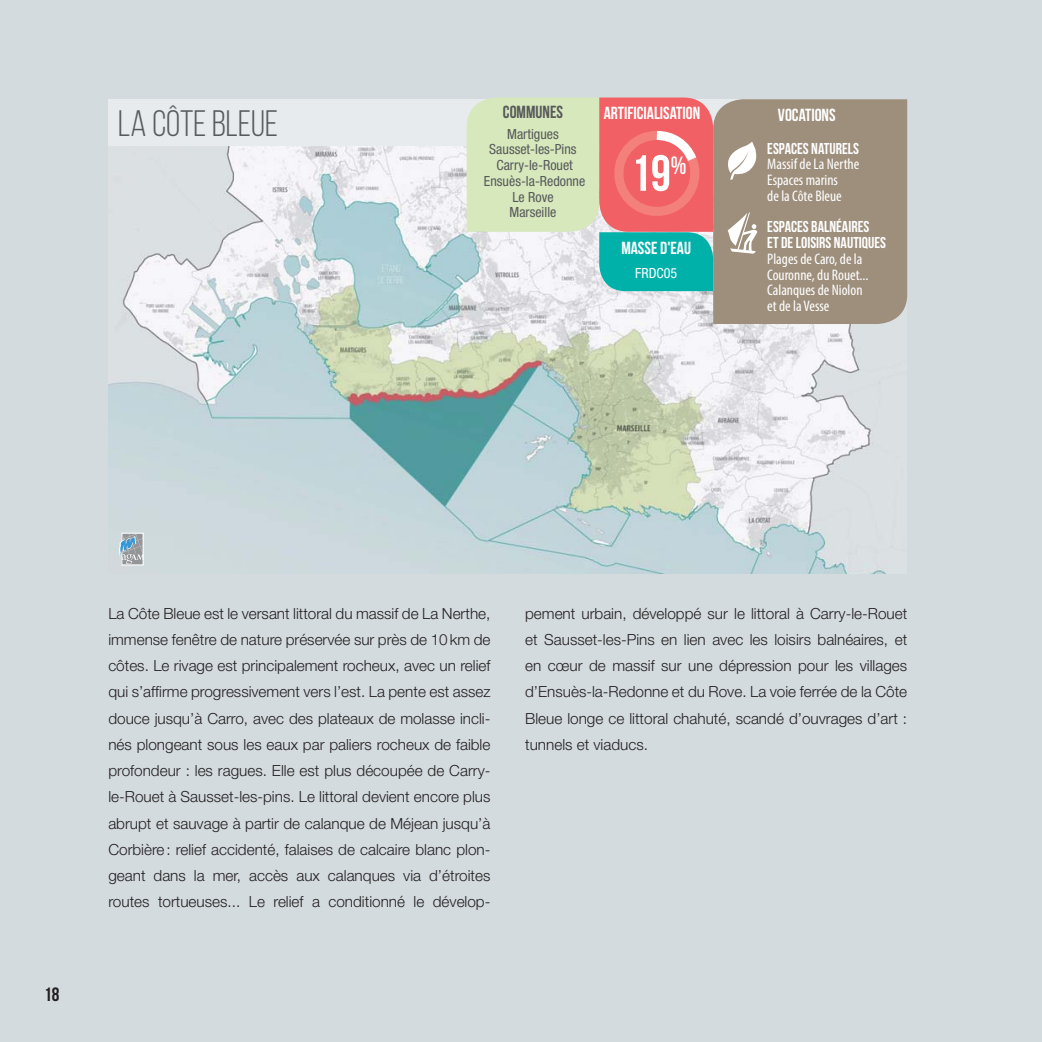
<style>
.page{position:relative;width:1042px;height:1042px;background:#d3dbdf}
.page>*{position:absolute;margin:0;border:0;box-sizing:border-box;transform-origin:0 0}
.t1{font:700 50.75px "Bebas Neue";color:#fff}
.t2{font:36.75px "Bebas Neue";color:#58595b}
.t3{font:700 19.25px "Bebas Neue";color:#231f20}
.t4{font:700 17.5px "Bebas Neue";color:#fff}
.t5{font:700 17.5px "Bebas Neue";color:#58595b}
.t6{font:700 15.75px/15.8px "Bebas Neue";color:#fff}
.t7{font:300 15.4px/26.2px "Helvetica Neue";color:#231f20;text-align:justify}
.t8{font:condensed 15.4px/15.8px "Myriad Pro";color:#fff}
.t9{font:condensed 14px/15.8px "Helvetica Neue";color:#58595b;text-align:center}
.t10{font:condensed 14px "Helvetica Neue";color:#fff}
</style>
<div class="page">
<img style="left:109px;top:146px;width:779px;height:427px">
<div style="left:108px;top:99px;width:798px;height:47px;background:#e7ebee"></div>
<div style="left:713px;top:99px;width:194px;height:225px;background:#9e8f7c"></div>
<svg style="left:719px;top:142px;width:38px;height:38px"></svg>
<svg style="left:727px;top:212px;width:30px;height:42px"></svg>
<svg style="left:467px;top:98px;width:246px;height:193px;background:#c5b8a9"></svg>
<svg style="left:119px;top:533px;width:24px;height:32px"></svg>
<h2 class="t2" style="left:118px;top:102px;width:161px">LA CÔTE BLEUE</h2>
<p class="t5" style="left:503px;top:102px;width:62px">COMMUNES</p>
<p class="t9" style="left:484px;top:127px;width:103px">Martigues<br>Sausset-les-Pins<br>Carry-le-Rouet<br>Ensuès-la-Redonne<br>Le Rove<br>Marseille</p>
<p class="t4" style="left:604px;top:103px;width:98px">ARTIFICIALISATION</p>
<h1 class="t1" style="left:630px;top:144px;width:57px">19<sup>%</sup></h1>
<p class="t4" style="left:621px;top:237px;width:71px">MASSE D'EAU</p>
<p class="t10" style="left:635px;top:268px;width:43px">FRDC05</p>
<p class="t4" style="left:778px;top:104px;width:59px">VOCATIONS</p>
<p class="t6" style="left:767px;top:140px;width:93px">ESPACES NATURELS</p>
<p class="t8" style="left:767px;top:158px;width:94px">Massif de La Nerthe<br>Espaces marins<br>de la Côte Bleue</p>
<p class="t6" style="left:767px;top:219px;width:120px">ESPACES BALNÉAIRES<br>ET DE LOISIRS NAUTIQUES</p>
<p class="t8" style="left:767px;top:252px;width:103px">Plages de Caro, de la<br>Couronne, du Rouet...<br>Calanques de Niolon et de la Vesse</p>
<p class="t3" style="left:44px;top:983px;width:17px">18</p>
<p class="t7" style="left:108px;top:601px;width:383px">La Côte Bleue est le versant littoral du massif de La Nerthe, immense fenêtre de nature préservée sur près de 10 km de côtes. Le rivage est principalement rocheux, avec un relief qui s’affirme progressivement vers l’est. La pente est assez douce jusqu’à Carro, avec des plateaux de molasse incli&shy;nés plongeant sous les eaux par paliers rocheux de faible profondeur : les ragues. Elle est plus découpée de Carry&shy;le-Rouet à Sausset-les-pins. Le littoral devient encore plus abrupt et sauvage à partir de calanque de Méjean jusqu’à Corbière : relief accidenté, falaises de calcaire blanc plon&shy;geant dans la mer, accès aux calanques via d’étroites routes tortueuses... Le relief a conditionné le dévelop-</p>
<p class="t7" style="left:525px;top:601px;width:383px">pement urbain, développé sur le littoral à Carry-le-Rouet et Sausset-les-Pins en lien avec les loisirs balnéaires, et en cœur de massif sur une dépression pour les villages d’Ensuès-la-Redonne et du Rove. La voie ferrée de la Côte Bleue longe ce littoral chahuté, scandé d’ouvrages d’art : tunnels et viaducs.</p>
</div>
